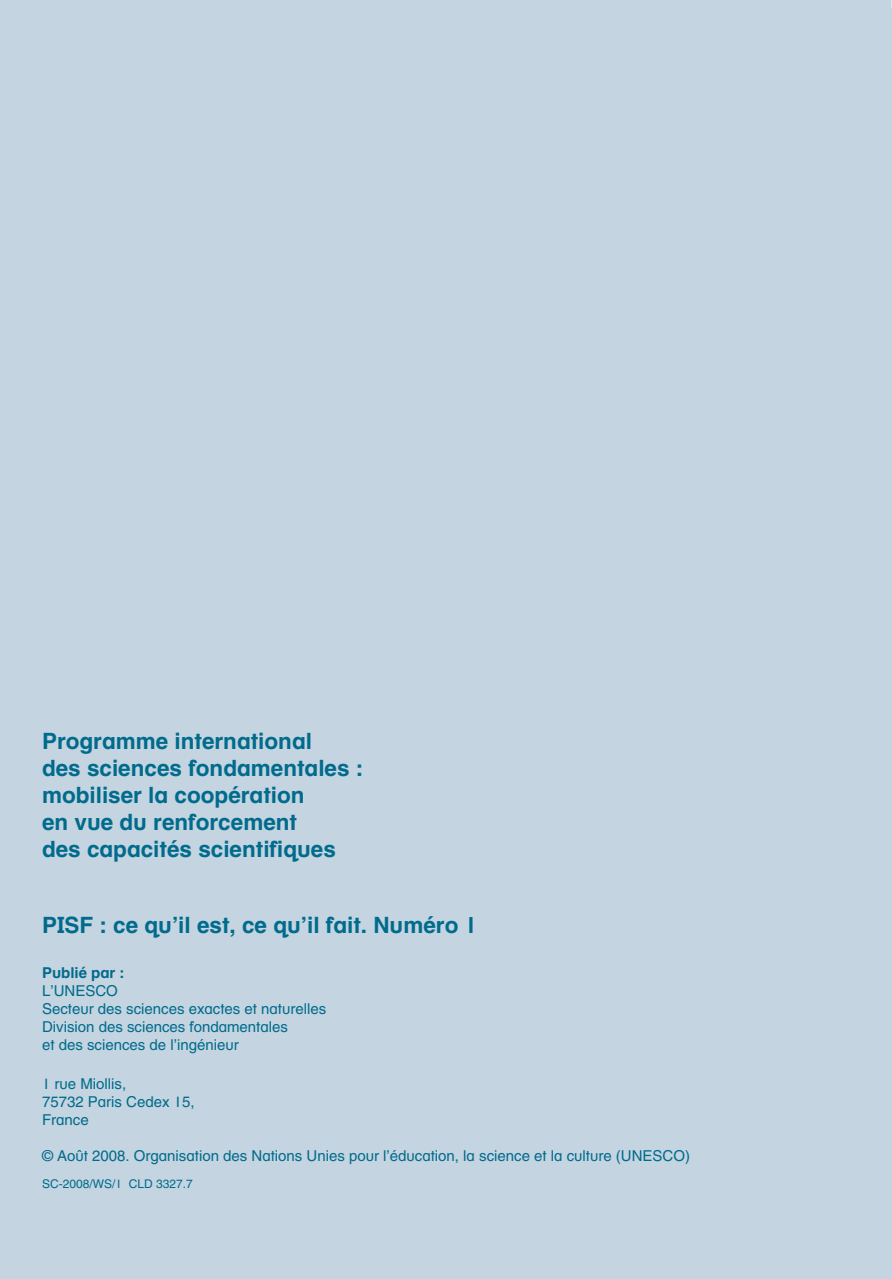
<style>
.page{position:relative;width:892px;height:1279px;background:#c4d4e0}
.page>*{position:absolute;margin:0;border:0;box-sizing:border-box;transform-origin:0 0}
.t1{font:700 22.5px/27px "Helvetica Textbook LT";color:#006b8c}
.t2{font:15px/18px "Helvetica Textbook LT";color:#006b8c}
.t3{font:700 15px "Helvetica Textbook LT";color:#006b8c}
.t4{font:12px "Helvetica Textbook LT";color:#006b8c}
</style>
<div class="page">
<h1 class="t1" style="left:42px;top:729px;width:323px">Programme international<br>des sciences fondamentales : mobiliser la coopération<br>en vue du renforcement<br>des capacités scientifiques</h1>
<h1 class="t1" style="left:42px;top:913px;width:437px">PISF : ce qu’il est, ce qu’il fait. Numéro 1</h1>
<p class="t3" style="left:42px;top:966px;width:84px">Publié par :</p>
<p class="t2" style="left:42px;top:983px;width:286px">L’UNESCO<br>Secteur des sciences exactes et naturelles<br>Division des sciences fondamentales<br>et des sciences de l’ingénieur</p>
<p class="t2" style="left:42px;top:1076px;width:154px">1 rue Miollis,<br>75732 Paris Cedex 15,<br>France</p>
<p class="t2" style="left:42px;top:1148px;width:649px">© Août 2008. Organisation des Nations Unies pour l’éducation, la science et la culture (UNESCO)</p>
<p class="t4" style="left:42px;top:1179px;width:152px">SC-2008/WS/1 CLD 3327.7</p>
</div>
